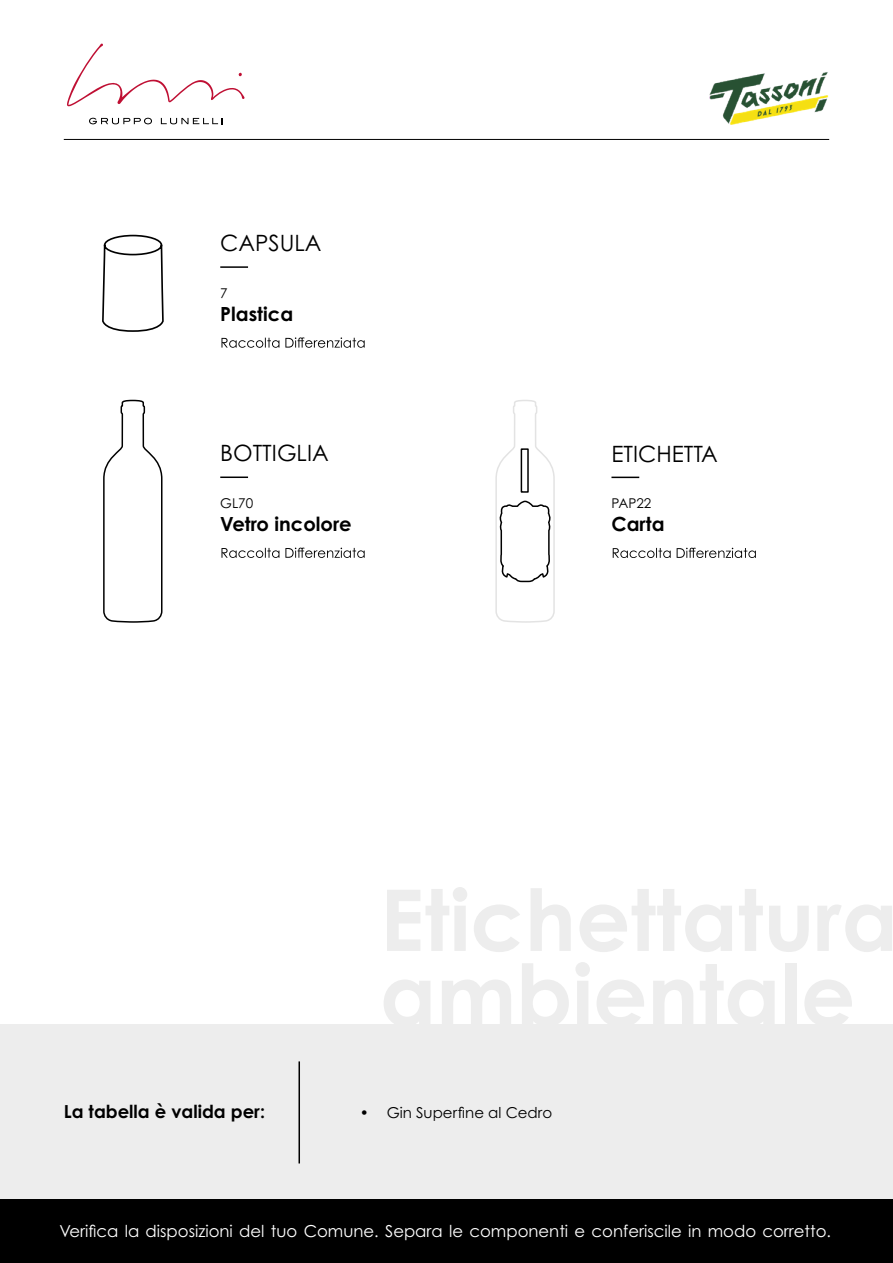
<style>
.page{position:relative;width:893px;height:1263px;background:#fff}
.page>*{position:absolute;margin:0;border:0;box-sizing:border-box;transform-origin:0 0}
.t1{font:22.5px "Century Gothic Pro";color:#000}
.t2{font:700 19.5px "Century Gothic Pro";color:#000}
.t3{font:700 18px "Century Gothic Pro";color:#000}
.t4{font:16.5px "Century Gothic Pro";color:#fff}
.t5{font:15px "Century Gothic Pro";color:#000}
.t6{font:13.5px "Century Gothic Pro";color:#000}
</style>
<div class="page">
<div style="left:0;top:1025px;width:893px;height:238px;background:#ededed"></div>
<hr style="left:64px;top:139px;width:765px;height:1px;background:#000">
<div style="left:0;top:1199px;width:893px;height:64px;background:#000"></div>
<svg style="left:67px;top:43px;width:178px;height:63px"></svg>
<svg style="left:89px;top:118px;width:63px;height:6px"></svg>
<svg style="left:161px;top:118px;width:61px;height:6px"></svg>
<img style="left:690px;top:72px;width:140px;height:68px">
<hr style="left:298px;top:1061px;width:2px;height:102px;background:#000">
<svg style="left:102px;top:234px;width:62px;height:98px"></svg>
<svg style="left:613px;top:548px;width:143px;height:10px"></svg>
<svg style="left:221px;top:548px;width:144px;height:10px"></svg>
<svg style="left:611px;top:477px;width:28px;height:1px"></svg>
<hr style="left:220px;top:476px;width:28px;height:2px;background:#000">
<svg style="left:221px;top:337px;width:144px;height:11px"></svg>
<hr style="left:220px;top:266px;width:28px;height:2px;background:#000">
<svg style="left:103px;top:399px;width:60px;height:224px"></svg>
<svg style="left:495px;top:400px;width:60px;height:223px"></svg>
<h1 class="t1" style="left:220px;top:229px;width:103px">CAPSULA</h1>
<p class="t6" style="left:220px;top:285px;width:9px">7</p>
<p class="t2" style="left:220px;top:302px;width:74px">Plastica</p>
<h1 class="t1" style="left:220px;top:440px;width:110px">BOTTIGLIA</h1>
<h1 class="t1" style="left:611px;top:440px;width:108px">ETICHETTA</h1>
<p class="t6" style="left:220px;top:495px;width:34px">GL70</p>
<p class="t2" style="left:220px;top:512px;width:133px">Vetro incolore</p>
<p class="t6" style="left:611px;top:495px;width:41px">PAP22</p>
<p class="t2" style="left:611px;top:512px;width:55px">Carta</p>
<p class="t3" style="left:64px;top:1100px;width:203px">La tabella è valida per:</p>
<p class="t5" style="left:360px;top:1104px;width:194px">• Gin Superfine al Cedro</p>
<p class="t4" style="left:60px;top:1221px;width:773px">Verifica la disposizioni del tuo Comune. Separa le componenti e conferiscile in modo corretto.</p>
</div>
